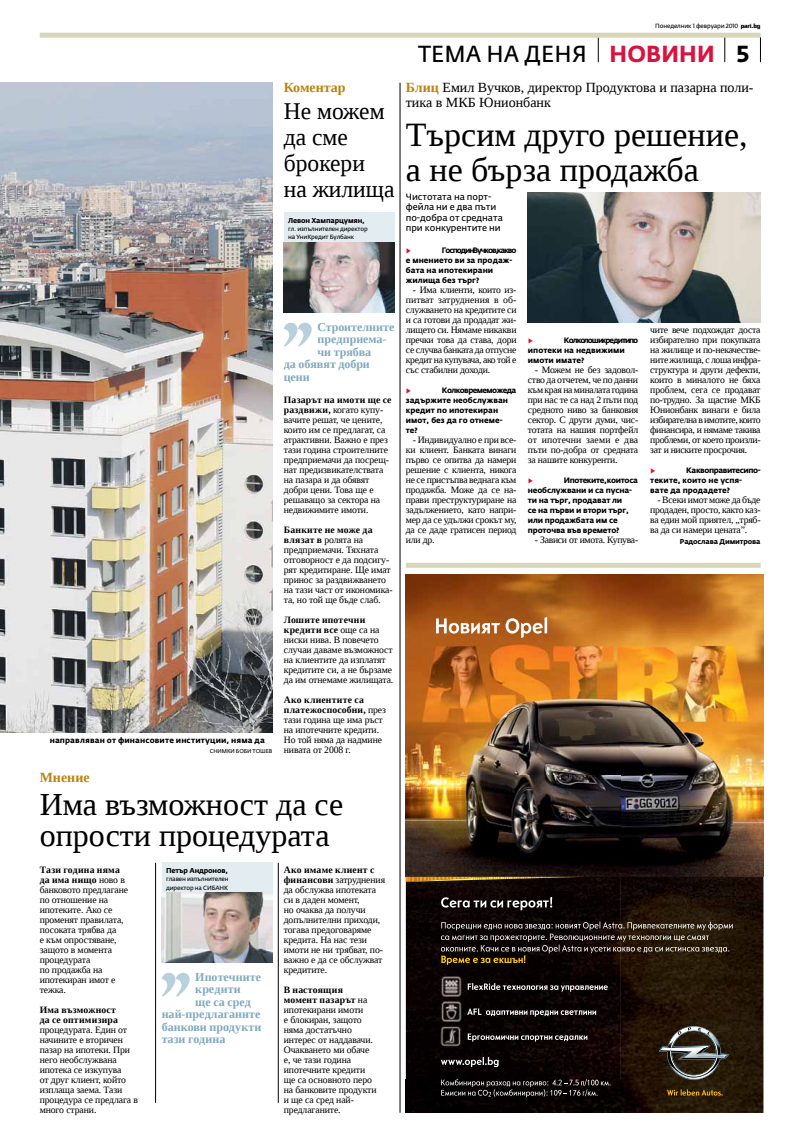
<style>
.page{position:relative;width:789px;height:1134px;background:#fff}
.page>*{position:absolute;margin:0;border:0;box-sizing:border-box;transform-origin:0 0}
.t1{font:34px/35px "Liberation Serif";color:#000}
.t2{font:32px/31px "Liberation Serif";color:#000}
.t3{font:24px/26px "Liberation Serif";color:#000}
.t4{font:23px "Fedra Sans Alt Pro";color:#000;scale:.96 1}
.t5{font:14px/14.8px "Liberation Serif";color:#000}
.t6{font:700 14px "Liberation Serif";color:#ba830d}
.t7{font:700 12px "Liberation Serif";letter-spacing:.005em;color:#80a9bd}
.t8{font:9.7px/10px "Liberation Serif";letter-spacing:-.01em;color:#000}
.t9{font:9.7px "Liberation Serif";letter-spacing:-.03em;color:#000}
.t10{font:9px/10.5px "Fedra Sans Alt Pro";letter-spacing:-.005em;color:#000}
.t11{font:700 7.8px/10px "Fedra Sans Alt Pro";color:#000}
.t12{font:700 7.8px/10px "Fedra Sans Alt Pro";letter-spacing:-.02em;color:#000}
.t13{font:700 7.8px "Fedra Sans Alt Pro";color:#d71635}
.t14{font:700 7px "Fedra Sans Alt Pro";letter-spacing:-.02em;color:#000}
.t15{font:6px/8.5px "Fedra Sans Alt Pro";letter-spacing:-.02em;color:#000}
.t16{font:5.5px "Fedra Sans Alt Pro";letter-spacing:.02em;color:#000}
.s1{font-weight:700}
.s2{font-family:"District";font-weight:500}
.s3{font-weight:700;color:#d7143f}
.s4{font-weight:700;color:#ba830d}
</style>
<div class="page">
<svg style="left:597px;top:38px;width:1px;height:24px"></svg>
<svg style="left:724px;top:38px;width:1px;height:24px"></svg>
<div style="left:40px;top:33px;width:720px;height:5px;background:#d8d5b9"></div>
<hr style="left:399px;top:83px;width:1px;height:1030px;background:#000">
<hr style="left:155px;top:863px;width:1px;height:240px;background:#000">
<div style="left:162px;top:863px;width:110px;height:30px;background:#e2ecf1"></div>
<svg style="left:162px;top:973px;width:27px;height:24px"></svg>
<hr style="left:278px;top:863px;width:1px;height:240px;background:#000">
<img style="left:405px;top:574px;width:358px;height:539px">
<svg style="left:405px;top:877px;width:179px;height:5px"></svg>
<svg style="left:658px;top:1026px;width:70px;height:54px;background:#4b463d"></svg>
<svg style="left:666px;top:1089px;width:56px;height:7px"></svg>
<svg style="left:441px;top:1079px;width:169px;height:18px;background:#2e2a2a"></svg>
<svg style="left:441px;top:897px;width:111px;height:13px"></svg>
<svg style="left:440px;top:921px;width:292px;height:44px;background:#352b21"></svg>
<svg style="left:440px;top:1057px;width:58px;height:10px"></svg>
<svg style="left:435px;top:617px;width:111px;height:21px"></svg>
<img style="left:439px;top:1026px;width:22px;height:21px">
<svg style="left:467px;top:983px;width:140px;height:9px"></svg>
<svg style="left:467px;top:1008px;width:128px;height:9px"></svg>
<svg style="left:467px;top:1033px;width:120px;height:9px"></svg>
<img style="left:438px;top:974px;width:25px;height:50px">
<div style="left:405px;top:563px;width:355px;height:5px;background:#d8d5b9"></div>
<div style="left:283px;top:213px;width:111px;height:30px;background:#e2ecf1"></div>
<img style="left:283px;top:243px;width:111px;height:70px">
<svg style="left:284px;top:323px;width:27px;height:24px"></svg>
<img style="left:527px;top:193px;width:233px;height:130px">
<img style="left:162px;top:893px;width:110px;height:70px">
<img style="left:0;top:83px;width:272px;height:650px">
<p class="t6" style="left:283px;top:78px;width:63px">Коментар</p>
<p class="t3" style="left:283px;top:98px;width:112px">Не можем да сме брокери<br>на жилища</p>
<p class="t14" style="left:288px;top:217px;width:78px">Левон Хампарцумян,</p>
<p class="t15" style="left:288px;top:225px;width:81px">гл. изпълнителен директор на УниКредит Булбанк</p>
<p class="t11" style="left:50px;top:735px;width:217px">направляван от финансовите институции, няма да</p>
<p class="t16" style="left:210px;top:747px;width:64px">сни мки боби тошев</p>
<p class="t6" style="left:40px;top:768px;width:51px">Мнение</p>
<p class="t7" style="left:317px;top:319px;width:79px">Строителните</p>
<p class="t7" style="left:317px;top:331px;width:71px">предприема-</p>
<p class="t7" style="left:317px;top:344px;width:55px">чи трябва</p>
<p class="t7" style="left:283px;top:356px;width:87px">да обявят добри</p>
<p class="t7" style="left:283px;top:369px;width:28px">цени</p>
<p class="t8" style="left:283px;top:394px;width:109px"><span class="s1">Пазарът на имоти ще се раздвижи,</span> когато купу&shy;вачите решат, че цените, които им се предлагат, са атрактивни. Важно е през тази година строителните предприемачи да посрещ&shy;нат предизвикателствата на пазара и да обявят добри цени. Това ще е решаващо за сектора на недвижимите имоти.</p>
<p class="t8" style="left:283px;top:524px;width:110px"><span class="s1">Банките не може да влязат в</span> ролята на предприемачи. Тяхната отговорност е да подсигу&shy;рят кредитиране. Ще имат принос за раздвижването на тази част от икономика&shy;та, но той ще бъде слаб.</p>
<p class="t8" style="left:283px;top:614px;width:111px"><span class="s1">Лошите ипотечни кредити все</span> още са на ниски нива. В повечето случаи даваме възможност на клиентите да изплатят кредитите си, а не бързаме да им отнемаме жилищата.</p>
<p class="t8" style="left:283px;top:694px;width:104px"><span class="s1">Ако клиентите са платежоспособни,</span> през тази година ще има ръст на ипотечните кредити.<br>Но той няма да надмине нивата от 2008 г.</p>
<p class="t2" style="left:40px;top:789px;width:305px">Има възможност да се опрости процедурата</p>
<p class="t8" style="left:40px;top:864px;width:90px"><span class="s1">Тази година няма да има нищо</span> ново в банковото предлагане по отношение на ипотеките. Ако се променят правилата, посоката трябва да<br>е към опростяване, защото в момента процедурата<br>по продажба на ипотекиран имот е тежка.</p>
<p class="t8" style="left:40px;top:1004px;width:100px"><span class="s1">Има възможност<br>да се оптимизира </span>процедурата. Един от начините е вторичен пазар на ипотеки. При него необслужвана ипотека се изкупува<br>от друг клиент, който изплаща заема. Тази процедура се предлага в много страни.</p>
<p class="t14" style="left:166px;top:867px;width:63px">Петър Андронов,</p>
<p class="t15" style="left:166px;top:875px;width:64px">главен изпълнителен директор на СИБАН К</p>
<p class="t8" style="left:283px;top:864px;width:103px"><span class="s1">Ако имаме клиент с финансови</span> затруднения да обслужва ипотеката си в даден момент,<br>но очаква да получи допълнителни приходи, тогава предоговаряме кредита. На нас тези имоти не ни трябват, по&shy;важно е да се обслужват кредитите.</p>
<p class="t8" style="left:283px;top:984px;width:94px"><span class="s1">В настоящия момент пазарът</span> на ипотекирани имоти<br>е блокиран, защото няма достатъчно интерес от наддавачи.<br>Очакването ми обаче е, че тази година ипотечните кредити ще са основното перо на банковите продукти и ще са сред най&shy;предлаганите.</p>
<p class="t7" style="left:195px;top:969px;width:67px">Ипотечните</p>
<p class="t7" style="left:195px;top:981px;width:47px">кредити</p>
<p class="t7" style="left:195px;top:994px;width:57px">ще са сред</p>
<p class="t7" style="left:162px;top:1006px;width:100px">най-предлаганите</p>
<p class="t7" style="left:162px;top:1019px;width:101px">банкови продукти</p>
<p class="t7" style="left:162px;top:1031px;width:65px">тази година</p>
<p class="t15" style="left:655px;top:21px;width:107px">Понеделник 1 февруари 2010 <span class="s2">pari.bg</span></p>
<p class="t4" style="left:418px;top:40px;width:346px">Teма на деня <span class="s3">Новини</span> <span class="s1">5</span></p>
<p class="t5" style="left:405px;top:80px;width:349px"><span class="s4">Блиц</span> Емил Вучков, директор Продуктова и пазарна поли&shy;тика в МКБ Юнионбанк</p>
<p class="t1" style="left:405px;top:117px;width:343px">Търсим друго решение, а не бърза продажба</p>
<p class="t10" style="left:405px;top:191px;width:99px">Чистотата на порт&shy;фейла ни е два пъти по-добра от средната при конкурентите ни</p>
<p class="t13" style="left:405px;top:245px;width:7px">▶</p>
<p class="t11" style="left:405px;top:245px;width:112px;text-indent:36px">Господин Вучков,какво е мнението ви за продаж&shy;бата на ипотекирани жилища без търг?</p>
<p class="t8" style="left:405px;top:284px;width:112px;text-align:justify;text-indent:7px">- Има клиенти, които из&shy;питват затруднения в об&shy;служването на кредитите си и са готови да продадат жи&shy;лището си. Нямаме никакви пречки това да става, дори се случва банката да отпусне кредит на купувача, ако той е със стабилни доходи.</p>
<p class="t13" style="left:405px;top:385px;width:7px">▶</p>
<p class="t11" style="left:405px;top:385px;width:112px;text-indent:36px">Колко време може да задържите необслужван кредит по ипотекиран имот, без да го отнеме&shy;те?</p>
<p class="t8" style="left:405px;top:434px;width:112px;text-align:justify;text-indent:7px">- Индивидуално е при все&shy;ки клиент. Банката винаги първо се опитва да намери решение с клиента, никога не се пристъпва веднага към продажба. Може да се на&shy;прави преструктуриране на задължението, като напри&shy;мер да се удължи срокът му, да се даде гратисен период или др.</p>
<p class="t11" style="left:527px;top:335px;width:112px;text-indent:36px">Колко лоши кредити по ипотеки на недвижими имоти имате?</p>
<p class="t8" style="left:527px;top:364px;width:112px;text-align:justify;text-indent:7px">- Можем не без задовол&shy;ство да отчетем, че по данни към края на миналата година при нас те са над 2 пъти под средното ниво за банковия сектор. С други думи, чис&shy;тотата на нашия портфейл от ипотечни заеми е два пъти по-добра от средната за нашите конкуренти.</p>
<p class="t13" style="left:527px;top:475px;width:7px">▶</p>
<p class="t13" style="left:527px;top:335px;width:7px">▶</p>
<p class="t12" style="left:527px;top:475px;width:112px;text-indent:36px">И потеките, които са необслужвани и са пусна&shy;ти на търг, продават ли<br>се на първи и втори търг, или продажбата им се проточва във времето?</p>
<p class="t9" style="left:534px;top:533px;width:105px">- Зависи от имота. Купува-</p>
<p class="t8" style="left:649px;top:324px;width:112px;text-align:justify">чите вече подхождат доста избирателно при покупката на жилище и по-некачестве&shy;ните жилища, с лоша инфра&shy;структура и други дефекти, които в миналото не бяха проблем, сега се продават по-трудно. За щастие МКБ Юнионбанк винаги е била избирателна в имотите, които финансира, и нямаме такива проблеми, от което произли&shy;зат и ниските просрочия.</p>
<p class="t13" style="left:649px;top:465px;width:7px">▶</p>
<p class="t11" style="left:649px;top:465px;width:112px;text-indent:36px">Какво правите с ипо&shy;теките, които не успя&shy;вате да продадете?</p>
<p class="t8" style="left:649px;top:494px;width:112px;text-align:justify;text-indent:7px">- Всеки имот може да бъде продаден, просто, както каз&shy;ва един мой приятел, „тряб&shy;ва да си намери цената”.</p>
<p class="t14" style="left:679px;top:537px;width:82px">Радослава Димитрова</p>
</div>
